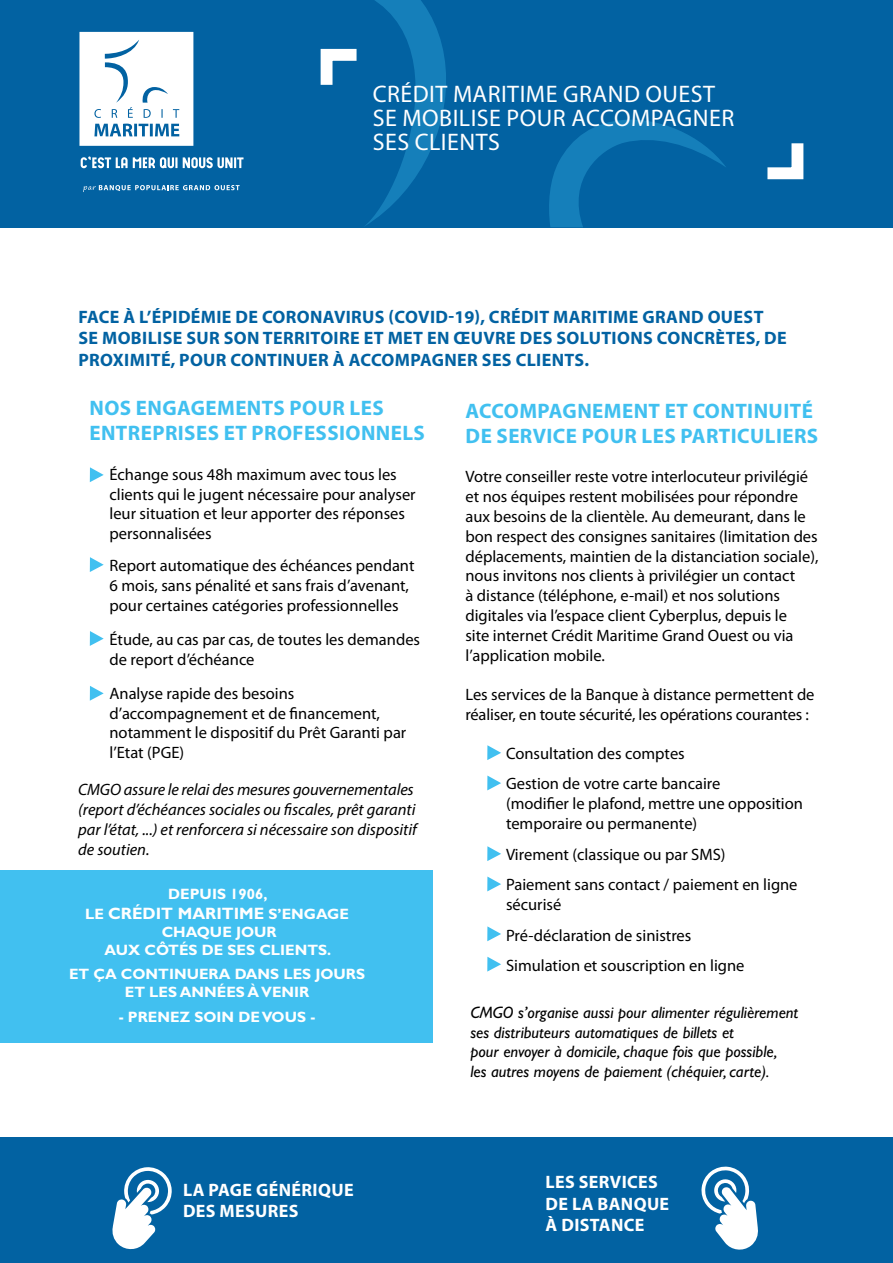
<style>
.page{position:relative;width:893px;height:1263px;background:#fff}
.page>*{position:absolute;margin:0;border:0;box-sizing:border-box;transform-origin:0 0}
.t1{font:24px/24px "Myriad Pro";letter-spacing:.02em;color:#fff}
.t2{font:700 21px/25.2px "Myriad Pro";letter-spacing:.02em;color:#41c0f0}
.t3{font:700 18px/21.6px "Myriad Pro";letter-spacing:.02em;color:#0262a2}
.t4{font:700 18px/21.6px "Myriad Pro";letter-spacing:.02em;color:#fff}
.t5{font:16.5px/19.8px "Myriad Pro";color:#000}
.t6{font:italic 16.5px/19.8px "Gill Sans Std";color:#000}
.t7{font:italic 16.5px/19.8px "Myriad Pro";color:#000}
.t8{font:700 16.5px "Gill Sans Std";color:#fff}
.t9{font:700 15px/18px "Gill Sans Std";color:#fff;text-align:center}
.s1{font-size:15px}
</style>
<div class="page">
<div style="left:0;top:0;width:893px;height:227px;background:#0262a2"></div>
<svg style="left:549px;top:120px;width:177px;height:107px"></svg>
<svg style="left:365px;top:0;width:81px;height:226px"></svg>
<svg style="left:81px;top:156px;width:163px;height:12px"></svg>
<svg style="left:83px;top:185px;width:157px;height:7px"></svg>
<svg style="left:79px;top:32px;width:114px;height:114px;background:#e5eef5"></svg>
<div style="left:0;top:870px;width:432px;height:172px;background:#41c0f0"></div>
<svg style="left:90px;top:467px;width:14px;height:15px"></svg>
<svg style="left:487px;top:745px;width:14px;height:15px"></svg>
<svg style="left:90px;top:557px;width:14px;height:15px"></svg>
<svg style="left:487px;top:775px;width:14px;height:15px"></svg>
<svg style="left:90px;top:631px;width:14px;height:15px"></svg>
<svg style="left:487px;top:846px;width:14px;height:15px"></svg>
<svg style="left:487px;top:926px;width:14px;height:15px"></svg>
<svg style="left:90px;top:686px;width:14px;height:15px"></svg>
<svg style="left:487px;top:876px;width:14px;height:15px"></svg>
<svg style="left:487px;top:957px;width:14px;height:14px"></svg>
<div style="left:0;top:1137px;width:893px;height:126px;background:#0262a2"></div>
<svg style="left:112px;top:1167px;width:60px;height:83px"></svg>
<svg style="left:701px;top:1166px;width:57px;height:84px"></svg>
<svg style="left:767px;top:143px;width:37px;height:37px"></svg>
<svg style="left:320px;top:43px;width:48px;height:54px"></svg>
<h1 class="t1" style="left:373px;top:82px;width:363px">CRÉDIT MARITIME GRAND OUEST<br>SE MOBILISE POUR ACCOMPAGNER<br>SES CLIENTS</h1>
<p class="t3" style="left:78px;top:305px;width:710px">FACE À L’ÉPIDÉMIE DE CORONAVIRUS (COVID-19), CRÉDIT MARITIME GRAND OUEST<br>SE MOBILISE SUR SON TERRITOIRE ET MET EN ŒUVRE DES SOLUTIONS CONCRÈTES, DE<br>PROXIMITÉ, POUR CONTINUER À ACCOMPAGNER SES CLIENTS.</p>
<p class="t2" style="left:89px;top:395px;width:337px">NOS ENGAGEMENTS POUR LES<br>ENTREPRISES ET PROFESSIONNELS</p>
<p class="t5" style="left:109px;top:464px;width:308px">Échange sous 48h maximum avec tous les clients qui le jugent nécessaire pour analyser leur situation et leur apporter des réponses personnalisées</p>
<p class="t5" style="left:109px;top:555px;width:306px">Report automatique des échéances pendant<br>6 mois, sans pénalité et sans frais d’avenant, pour certaines catégories professionnelles</p>
<p class="t5" style="left:109px;top:629px;width:312px">Étude, au cas par cas, de toutes les demandes de report d’échéance</p>
<p class="t5" style="left:109px;top:683px;width:298px">Analyse rapide des besoins d’accompagnement et de financement, notamment le dispositif du Prêt Garanti par l’Etat (PGE)</p>
<p class="t7" style="left:78px;top:780px;width:340px">CMGO assure le relai des mesures gouvernementales (report d’échéances sociales ou fiscales, prêt garanti par l’état, ...) et renforcera si nécessaire son dispositif de soutien.</p>
<p class="t9" style="left:168px;top:885px;width:101px">DEPUIS 1906,</p>
<p class="t8" style="left:85px;top:903px;width:265px"><span class="s1">LE</span> CRÉDIT MARITIME <span class="s1">S’ENGAGE</span></p>
<p class="t9" style="left:104px;top:923px;width:228px">CHAQUE JOUR<br>AUX CÔTÉS DE SES CLIENTS.</p>
<p class="t9" style="left:69px;top:965px;width:298px">ET ÇA CONTINUERA DANS LES JOURS<br>ET LES ANNÉES À VENIR</p>
<p class="t9" style="left:119px;top:1008px;width:198px">- PRENEZ SOIN DE VOUS -</p>
<p class="t2" style="left:466px;top:397px;width:354px">ACCOMPAGNEMENT ET CONTINUITÉ<br>DE SERVICE POUR LES PARTICULIERS</p>
<p class="t5" style="left:465px;top:467px;width:355px">Votre conseiller reste votre interlocuteur privilégié et nos équipes restent mobilisées pour répondre aux besoins de la clientèle. Au demeurant, dans le bon respect des consignes sanitaires (limitation des déplacements, maintien de la distanciation sociale), nous invitons nos clients à privilégier un contact<br>à distance (téléphone, e-mail) et nos solutions digitales via l’espace client Cyberplus, depuis le<br>site internet Crédit Maritime Grand Ouest ou via l’application mobile.</p>
<p class="t5" style="left:465px;top:684px;width:351px">Les services de la Banque à distance permettent de réaliser, en toute sécurité, les opérations courantes :</p>
<p class="t5" style="left:506px;top:738px;width:216px;line-height:30.6px">Consultation des comptes<br>Gestion de votre carte bancaire</p>
<p class="t5" style="left:506px;top:793px;width:299px">(modifier le plafond, mettre une opposition temporaire ou permanente)</p>
<p class="t5" style="left:506px;top:838px;width:293px;line-height:30.6px">Virement (classique ou par SMS)<br>Paiement sans contact / paiement en ligne</p>
<p class="t5" style="left:506px;top:889px;width:240px;line-height:30.6px">sécurisé<br>Pré-déclaration de sinistres<br>Simulation et souscription en ligne</p>
<p class="t6" style="left:470px;top:1002px;width:329px">CMGO s’organise aussi pour alimenter régulièrement ses distributeurs automatiques de billets et<br>pour envoyer à domicile, chaque fois que possible,<br>les autres moyens de paiement (chéquier, carte).</p>
<p class="t4" style="left:183px;top:1178px;width:172px">LA PAGE GÉNÉRIQUE<br>DES MESURES</p>
<p class="t4" style="left:546px;top:1171px;width:125px">LES SERVICES<br>DE LA BANQUE<br>À DISTANCE</p>
</div>
